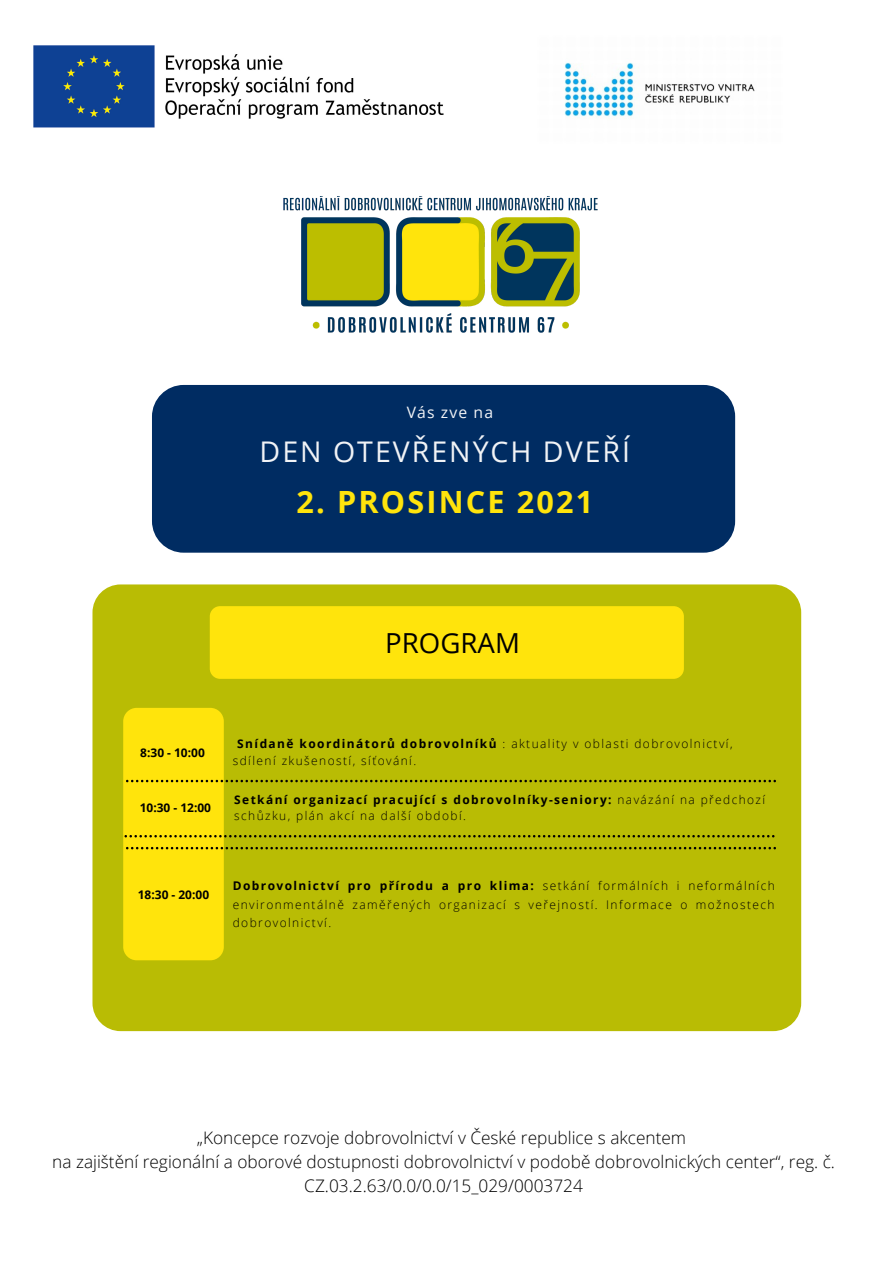
<style>
.page{position:relative;width:893px;height:1263px;background:#fff}
.page>*{position:absolute;margin:0;border:0;box-sizing:border-box;transform-origin:0 0}
.t1{font:700 30.6px "Open Sans";letter-spacing:.07em;color:#ffe40c}
.t2{font:28.5px "Open Sans";letter-spacing:.07em;color:#fff}
.t3{font:27.6px "Open Sans";color:#000}
.t4{font:300 17.25px/23.6px "Open Sans";color:#000;text-align:center}
.t5{font:15.75px "Open Sans";letter-spacing:.07em;color:#fff}
.t6{font:300 11.93px/18.6px "Open Sans";letter-spacing:.12em;color:#000}
.t7{font:700 11.93px "Open Sans";color:#000}
.s1{font-weight:700}
</style>
<div class="page">
<img style="left:283px;top:197px;width:315px;height:136px">
<div style="left:152px;top:385px;width:583px;height:168px;background:#002c62;border-radius:32px"></div>
<div style="left:92px;top:584px;width:709px;height:447px;background:#b9bc04;border-radius:28px"></div>
<div style="left:210px;top:606px;width:474px;height:73px;background:#ffe40c;border-radius:10px"></div>
<div style="left:123px;top:708px;width:101px;height:252px;background:#ffe40c;border-radius:13px"></div>
<svg style="left:126px;top:780px;width:650px;height:2px"></svg>
<svg style="left:124px;top:835px;width:650px;height:2px"></svg>
<svg style="left:126px;top:847px;width:650px;height:2px"></svg>
<img style="left:564px;top:62px;width:191px;height:56px">
<img style="left:33px;top:45px;width:410px;height:83px">
<h3 class="t5" style="left:407px;top:401px;width:88px">Vás zve na</h3>
<h2 class="t2" style="left:260px;top:432px;width:372px">DEN OTEVŘENÝCH DVEŘÍ</h2>
<p class="t1" style="left:297px;top:481px;width:298px">2. PROSINCE 2021</p>
<p class="t3" style="left:385px;top:624px;width:136px">PROGRAM</p>
<p class="t7" style="left:140px;top:744px;width:66px">8:30 - 10:00</p>
<p class="t7" style="left:140px;top:800px;width:73px">10:30 - 12:00</p>
<p class="t6" style="left:233px;top:735px;width:501px;line-height:16.4px;text-indent:5px"><span class="s1">Snídaně koordinátorů dobrovolníků</span> : aktuality v oblasti dobrovolnictví, sdílení zkušeností, síťování.</p>
<p class="t6" style="left:234px;top:791px;width:532px;line-height:16.4px"><span class="s1">Setkání organizací pracující s dobrovolníky-seniory:</span> navázání na předchozí schůzku, plán akcí na další období.</p>
<p class="t7" style="left:138px;top:886px;width:73px">18:30 - 20:00</p>
<p class="t6" style="left:233px;top:876px;width:543px;text-align:justify"><span class="s1">Dobrovolnictví pro přírodu a pro klima:</span> setkání formálních i neformálních environmentálně zaměřených organizací s veřejností. Informace o možnostech dobrovolnictví.</p>
<p class="t4" style="left:197px;top:1126px;width:491px">„Koncepce rozvoje dobrovolnictví v České republice s akcentem</p>
<p class="t4" style="left:52px;top:1149px;width:784px">na zajištění regionální a oborové dostupnosti dobrovolnictví v podobě dobrovolnických center“, reg. č.<br>CZ.03.2.63/0.0/0.0/15_029/0003724</p>
</div>
